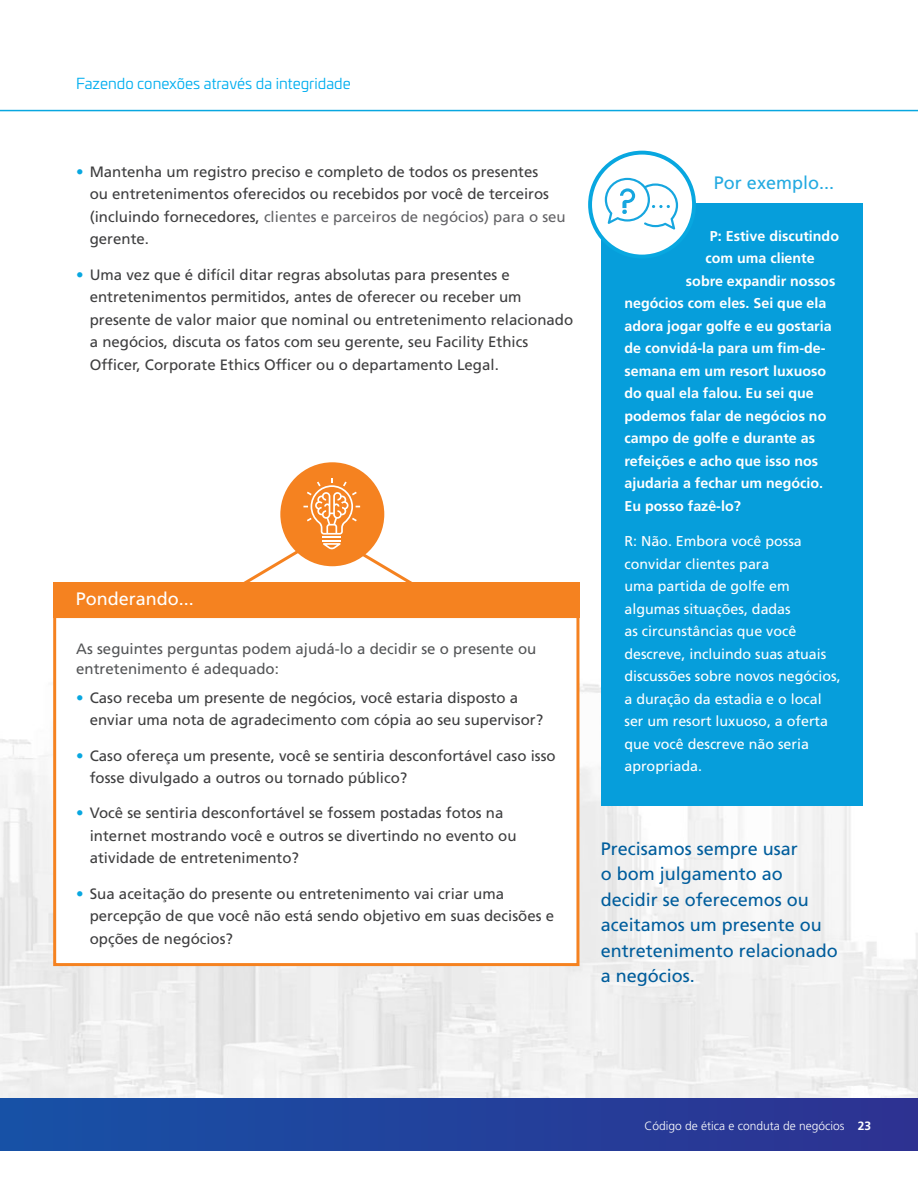
<style>
.page{position:relative;width:918px;height:1188px;background:#fff}
.page>*{position:absolute;margin:0;border:0;box-sizing:border-box;transform-origin:0 0}
.Sidebar_text{font:18px/25.5px "Frutiger LT Pro";color:#005d9c}
.Sidebar_text-2{font:18px "Frutiger LT Pro";color:#24aae1}
.Main_Heading_repeat{font:18px "Frutiger LT Pro";color:#fff}
.t1{font:15px/22.5px "Frutiger LT Pro";color:#3e3e3f}
.Body_Frutiger_Medium{font:15px/19.5px "Frutiger LT Pro";color:#545557}
.Main_Heading_repeat-2{font:15px "Univia Pro";color:#00aeef}
.Body_Copy{font:700 14.25px "Frutiger LT Pro";color:#fff}
.Body_Copy-2{font:14.25px/22.5px "Frutiger LT Pro";color:#fff}
.t2{font:300 12px "Frutiger LT Pro";color:#fff}
.s1{color:#08a7e0}
.s2{color:#636366}
.s3{font-weight:700}
</style>
<div class="page">
<img style="left:0;top:614px;width:918px;height:485px">
<div style="left:0;top:1099px;width:918px;height:51px;background:linear-gradient(to right,#1751a6,#2e3291)"></div>
<hr style="left:0;top:110px;width:918px;height:1px;background:#08a7e0">
<div style="left:601px;top:203px;width:262px;height:603px;background:#069edb"></div>
<div style="left:590px;top:153px;width:104px;height:104px;background:#fff;border-radius:50%"></div>
<div style="left:588px;top:151px;width:108px;height:108px;border:4px solid #08a7e0;border-radius:50%"></div>
<div style="left:53px;top:615px;width:526px;height:351px;background:#fff;border:3px solid #f58220"></div>
<div style="left:53px;top:582px;width:526px;height:36px;background:#f58220"></div>
<div style="left:280px;top:462px;width:104px;height:104px;background:#f58220;border-radius:50%"></div>
<svg style="left:605px;top:178px;width:73px;height:52px"></svg>
<svg style="left:243px;top:478px;width:169px;height:104px"></svg>
<p class="Main_Heading_repeat-2" style="left:76px;top:72px;width:276px">Fazendo conexões através da integridade</p>
<p class="t1" style="left:90px;top:161px;width:477px;text-indent:-14px"><span class="s1">•</span> Mantenha um registro preciso e completo de todos os presentes<br>ou entretenimentos oferecidos ou recebidos por você de terceiros (incluindo fornecedores, <span class="s2">clientes e parceiros de negócios) para o seu </span>gerente.</p>
<p class="t1" style="left:90px;top:263px;width:485px;text-indent:-14px"><span class="s1">•</span> Uma vez que é difícil ditar regras absolutas para presentes e entretenimentos permitidos, antes de oferecer ou receber um presente de valor maior que nominal ou entretenimento relacionado a negócios, discuta os fatos com seu gerente, seu Facility Ethics Officer, Corporate Ethics Officer ou o departamento Legal.</p>
<p class="Main_Heading_repeat" style="left:76px;top:588px;width:120px">Ponderando...</p>
<p class="Body_Frutiger_Medium" style="left:76px;top:639px;width:462px">As seguintes perguntas podem ajudá-lo a decidir se o presente ou entretenimento é adequado:</p>
<p class="t1" style="left:90px;top:687px;width:455px;text-indent:-14px"><span class="s1">•</span> Caso receba um presente de negócios, você estaria disposto a enviar uma nota de agradecimento com cópia ao seu supervisor?</p>
<p class="t1" style="left:90px;top:744px;width:467px;text-indent:-14px"><span class="s1">•</span> Caso ofereça um presente, você se sentiria desconfortável caso isso fosse divulgado a outros ou tornado público?</p>
<p class="t1" style="left:90px;top:802px;width:428px;text-indent:-14px"><span class="s1">•</span> Você se sentiria desconfortável se fossem postadas fotos na internet mostrando você e outros se divertindo no evento ou atividade de entretenimento?</p>
<p class="t1" style="left:90px;top:882px;width:466px;text-indent:-14px"><span class="s1">•</span> Sua aceitação do presente ou entretenimento vai criar uma percepção de que você não está sendo objetivo em suas decisões e opções de negócios?</p>
<p class="Sidebar_text-2" style="left:714px;top:172px;width:122px">Por exemplo...</p>
<p class="Body_Copy" style="left:710px;top:227px;width:131px">P: Estive discutindo</p>
<p class="Body_Copy" style="left:705px;top:250px;width:111px">com uma cliente</p>
<p class="Body_Copy" style="left:686px;top:272px;width:151px">sobre expandir nossos</p>
<p class="Body_Copy" style="left:624px;top:295px;width:203px">negócios com eles. Sei que ela</p>
<p class="Body_Copy" style="left:624px;top:317px;width:209px">adora jogar golfe e eu gostaria</p>
<p class="Body_Copy" style="left:624px;top:340px;width:203px">de convidá-la para um fim-de-</p>
<p class="Body_Copy" style="left:624px;top:362px;width:203px">semana em um resort luxuoso</p>
<p class="Body_Copy" style="left:624px;top:385px;width:191px">do qual ela falou. Eu sei que</p>
<p class="Body_Copy" style="left:624px;top:407px;width:203px">podemos falar de negócios no</p>
<p class="Body_Copy" style="left:624px;top:430px;width:192px">campo de golfe e durante as</p>
<p class="Body_Copy" style="left:624px;top:452px;width:195px">refeições e acho que isso nos</p>
<p class="Body_Copy" style="left:624px;top:475px;width:200px">ajudaria a fechar um negócio.</p>
<p class="Body_Copy" style="left:624px;top:497px;width:118px">Eu posso fazê-lo?</p>
<p class="Body_Copy-2" style="left:624px;top:530px;width:218px">R: Não. Embora você possa convidar clientes para<br>uma partida de golfe em algumas situações, dadas<br>as circunstâncias que você descreve, incluindo suas atuais discussões sobre novos negócios, a duração da estadia e o local ser um resort luxuoso, a oferta que você descreve não seria apropriada.</p>
<p class="Sidebar_text" style="left:601px;top:836px;width:239px">Precisamos sempre usar<br>o bom julgamento ao decidir se oferecemos ou aceitamos um presente ou entretenimento relacionado a negócios.</p>
<p class="t2" style="left:644px;top:1118px;width:228px">Código de ética e conduta de negócios <span class="s3">23</span></p>
</div>
